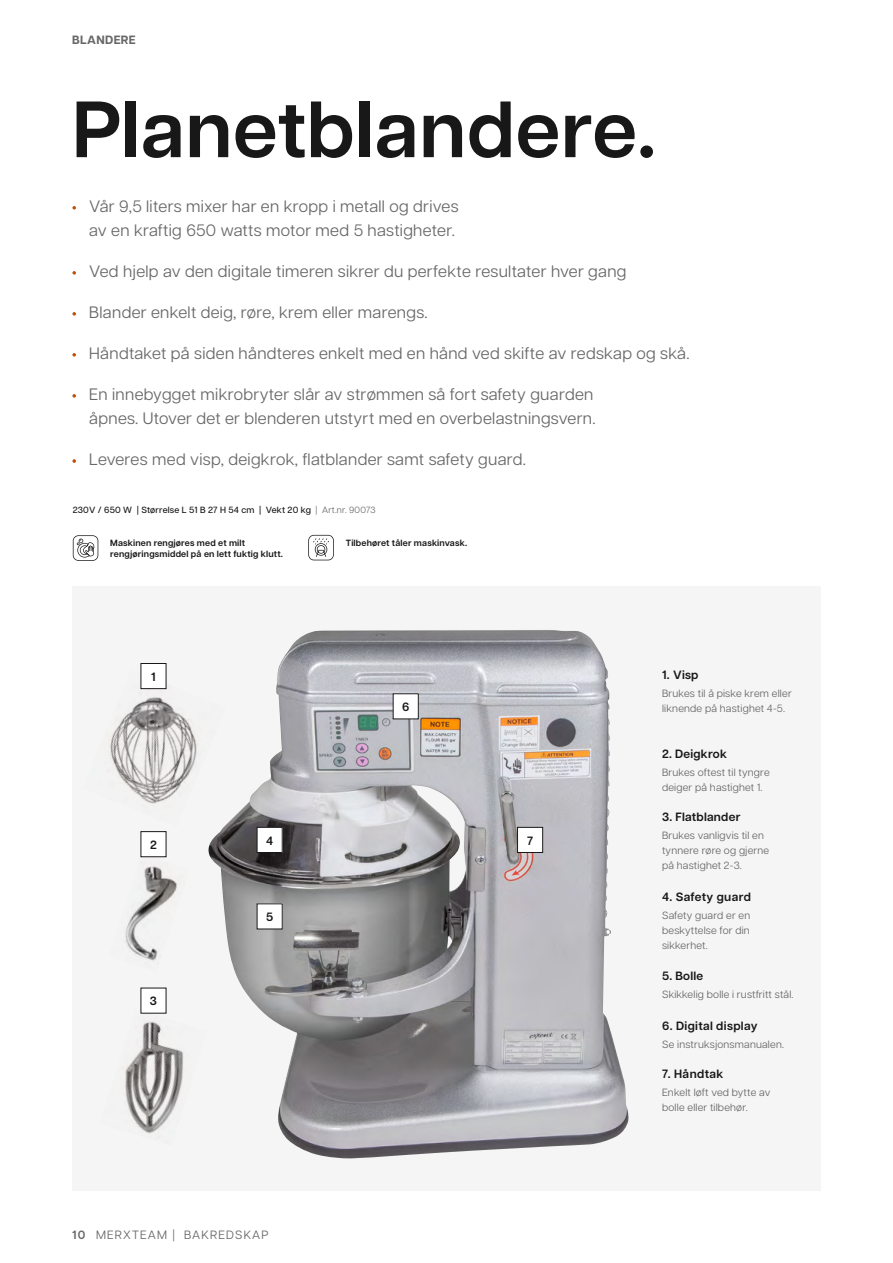
<style>
.page{position:relative;width:893px;height:1263px;background:#fff}
.page>*{position:absolute;margin:0;border:0;box-sizing:border-box;transform-origin:0 0}
.t1{font:600 79.5px "Articulat CF";letter-spacing:.01em;color:#181818}
.t2{font:16.5px/24px "Articulat CF";letter-spacing:.02em;color:#696868;text-align:right}
.t3{font:600 12px "Articulat CF";letter-spacing:.02em;color:#181818}
.t4{font:12px "Articulat CF";letter-spacing:.1em;color:#696868}
.t5{font:700 12px "Articulat CF";letter-spacing:.03em;color:#696868}
.t6{font:10.5px/15px "Articulat CF";letter-spacing:.02em;color:#696868}
.t7{font:600 9px/10.5px "Articulat CF";letter-spacing:.02em;color:#181818}
.t8{font:500 9px "Articulat CF";letter-spacing:.02em;color:#181818}
.s1{font-weight:400;color:#696868}
.s2{font-weight:600}
</style>
<div class="page">
<div style="left:72px;top:586px;width:749px;height:605px;background:#f5f5f5"></div>
<img style="left:208px;top:630px;width:421px;height:528px">
<img style="left:125px;top:1009px;width:59px;height:125px">
<img style="left:125px;top:854px;width:52px;height:107px">
<img style="left:109px;top:669px;width:117px;height:158px">
<div style="left:141px;top:663px;width:25px;height:26px;background:#fff"></div>
<div style="left:141px;top:663px;width:25px;height:26px;border:1px solid #181818"></div>
<div style="left:141px;top:832px;width:25px;height:25px;background:#fff"></div>
<div style="left:141px;top:831px;width:25px;height:26px;border:1px solid #181818"></div>
<div style="left:257px;top:827px;width:25px;height:25px;background:#fff"></div>
<div style="left:257px;top:827px;width:25px;height:26px;border:1px solid #181818"></div>
<div style="left:517px;top:827px;width:26px;height:25px;background:#fff"></div>
<div style="left:517px;top:827px;width:26px;height:26px;border:1px solid #181818"></div>
<div style="left:257px;top:904px;width:25px;height:25px;background:#fff"></div>
<div style="left:141px;top:988px;width:25px;height:25px;background:#fff"></div>
<div style="left:393px;top:694px;width:25px;height:25px;background:#fff"></div>
<svg style="left:73px;top:535px;width:25px;height:26px"></svg>
<svg style="left:308px;top:535px;width:26px;height:25px"></svg>
<svg style="left:73px;top:353px;width:3px;height:4px"></svg>
<svg style="left:73px;top:312px;width:3px;height:4px"></svg>
<svg style="left:73px;top:271px;width:3px;height:4px"></svg>
<svg style="left:73px;top:206px;width:3px;height:4px"></svg>
<svg style="left:73px;top:394px;width:3px;height:4px"></svg>
<svg style="left:73px;top:459px;width:3px;height:4px"></svg>
<p class="t5" style="left:72px;top:31px;width:65px">BLANDERE</p>
<h1 class="t1" style="left:72px;top:71px;width:585px">Planetblandere.</h1>
<p class="t2" style="left:72px;top:193px;width:388px">• Vår 9,5 liters mixer har en kropp i metall og drives av en kraftig 650 watts motor med 5 hastigheter.</p>
<p class="t2" style="left:72px;top:258px;width:556px">• Ved hjelp av den digitale timeren sikrer du perfekte resultater hver gang</p>
<p class="t2" style="left:72px;top:299px;width:357px">• Blander enkelt deig, røre, krem eller marengs.</p>
<p class="t2" style="left:72px;top:340px;width:619px">• Håndtaket på siden håndteres enkelt med en hånd ved skifte av redskap og skå.</p>
<p class="t2" style="left:72px;top:381px;width:525px">• En innebygget mikrobryter slår av strømmen så fort safety guarden åpnes. Utover det er blenderen utstyrt med en overbelastningsvern.</p>
<p class="t2" style="left:72px;top:446px;width:455px">• Leveres med visp, deigkrok, flatblander samt safety guard.</p>
<p class="t8" style="left:73px;top:504px;width:304px">230V / 650 W | Størrelse L 51 B 27 H 54 cm | Vekt 20 kg <span class="s1">| Art.nr. 90073</span></p>
<p class="t7" style="left:110px;top:537px;width:174px">Maskinen rengjøres med et milt rengjøringsmiddel på en lett fuktig klutt.</p>
<p class="t7" style="left:346px;top:537px;width:123px">Tilbehøret tåler maskinvask.</p>
<p class="t3" style="left:151px;top:668px;width:6px">1</p>
<p class="t3" style="left:402px;top:698px;width:9px">6</p>
<p class="t3" style="left:150px;top:836px;width:8px">2</p>
<p class="t3" style="left:266px;top:832px;width:9px">4</p>
<p class="t3" style="left:527px;top:832px;width:8px">7</p>
<p class="t3" style="left:150px;top:992px;width:9px">3</p>
<p class="t3" style="left:266px;top:908px;width:9px">5</p>
<p class="t4" style="left:72px;top:1226px;width:198px"><span class="s2">10</span> MERXTEAM | BAKREDSKAP</p>
<p class="t3" style="left:662px;top:666px;width:38px">1. Visp</p>
<p class="t6" style="left:662px;top:685px;width:131px">Brukes til å piske krem eller liknende på hastighet 4-5.</p>
<p class="t3" style="left:662px;top:744px;width:66px">2. Deigkrok</p>
<p class="t6" style="left:662px;top:764px;width:109px">Brukes oftest til tyngre deiger på hastighet 1.</p>
<p class="t3" style="left:662px;top:808px;width:80px">3. Flatblander</p>
<p class="t6" style="left:662px;top:827px;width:109px">Brukes vanligvis til en tynnere røre og gjerne på hastighet 2-3.</p>
<p class="t3" style="left:662px;top:888px;width:90px">4. Safety guard</p>
<p class="t6" style="left:662px;top:907px;width:90px;text-align:justify">Safety guard er en beskyttelse for din sikkerhet.</p>
<p class="t3" style="left:662px;top:967px;width:43px">5. Bolle</p>
<p class="t6" style="left:662px;top:986px;width:133px">Skikkelig bolle i rustfritt stål.</p>
<p class="t3" style="left:662px;top:1016px;width:97px">6. Digital display</p>
<p class="t6" style="left:662px;top:1036px;width:123px">Se instruksjonsmanualen.</p>
<p class="t3" style="left:662px;top:1065px;width:63px">7. Håndtak</p>
<p class="t6" style="left:662px;top:1084px;width:110px">Enkelt løft ved bytte av bolle eller tilbehør.</p>
</div>
